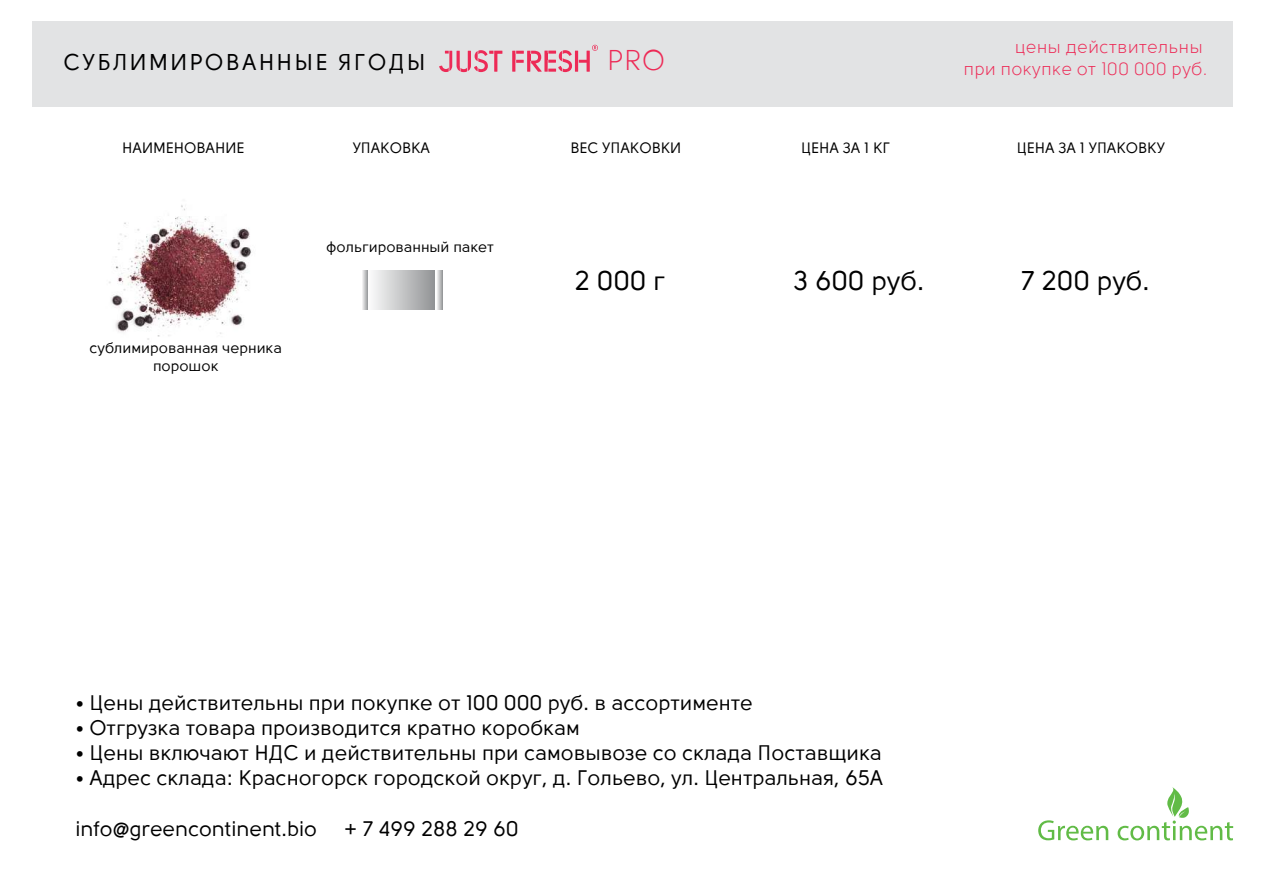
<style>
.page{position:relative;width:1263px;height:893px;background:#fff}
.page>*{position:absolute;margin:0;border:0;box-sizing:border-box;transform-origin:0 0}
.t1{font:28.5px "Solomon Sans";color:#ed2a56}
.t2{font:500 27px "Solomon Sans";color:#000}
.t3{font:500 22.8px "Solomon Sans";letter-spacing:.1em;color:#000}
.t4{font:500 21px "Solomon Sans";color:#000}
.t5{font:18px/21.6px "Solomon Sans";color:#ed2a56;text-align:right}
.t6{font:500 15px/18px "Solomon Sans";color:#000;text-align:center}
</style>
<div class="page">
<img style="left:109px;top:205px;width:143px;height:135px">
<div style="left:366px;top:271px;width:71px;height:39px;background:linear-gradient(to right,#fff,#8e9092)"></div>
<svg style="left:362px;top:271px;width:6px;height:39px"></svg>
<svg style="left:436px;top:271px;width:7px;height:39px"></svg>
<svg style="left:1038px;top:820px;width:70px;height:20px"></svg>
<svg style="left:1117px;top:787px;width:116px;height:53px"></svg>
<div style="left:32px;top:22px;width:1200px;height:85px;background:#e2e3e4"></div>
<svg style="left:439px;top:50px;width:63px;height:22px"></svg>
<svg style="left:512px;top:45px;width:86px;height:27px"></svg>
<p class="t3" style="left:64px;top:49px;width:364px">СУБЛИМИРОВАННЫЕ ЯГОДЫ</p>
<h1 class="t1" style="left:607px;top:44px;width:60px">PRO</h1>
<p class="t5" style="left:963px;top:36px;width:246px">цены действительны<br>при покупке от 100 000 руб.</p>
<p class="t6" style="left:122px;top:139px;width:123px">НАИМЕНОВАНИЕ</p>
<p class="t6" style="left:353px;top:139px;width:79px">УПАКОВКА</p>
<p class="t6" style="left:570px;top:139px;width:112px">ВЕС УПАКОВКИ</p>
<p class="t6" style="left:801px;top:139px;width:91px">ЦЕНА ЗА 1 КГ</p>
<p class="t6" style="left:1017px;top:139px;width:150px">ЦЕНА ЗА 1 УПАКОВКУ</p>
<p class="t6" style="left:90px;top:339px;width:194px">сублимированная черника порошок</p>
<p class="t6" style="left:326px;top:237px;width:169px">фольгированный пакет</p>
<p class="t2" style="left:574px;top:266px;width:92px">2 000 г</p>
<p class="t2" style="left:793px;top:266px;width:133px">3 600 руб.</p>
<p class="t2" style="left:1021px;top:266px;width:130px">7 200 руб.</p>
<p class="t4" style="left:75px;top:690px;width:679px">• Цены действительны при покупке от 100 000 руб. в ассортименте</p>
<p class="t4" style="left:75px;top:716px;width:506px">• Отгрузка товара производится кратно коробкам</p>
<p class="t4" style="left:75px;top:741px;width:808px">• Цены включают НДС и действительны при самовывозе со склада Поставщика</p>
<p class="t4" style="left:75px;top:766px;width:809px">• Адрес склада: Красногорск городской округ, д. Гольево, ул. Центральная, 65А</p>
<p class="t4" style="left:75px;top:816px;width:243px">info@greencontinent.bio</p>
<p class="t4" style="left:344px;top:816px;width:176px">+ 7 499 288 29 60</p>
</div>
